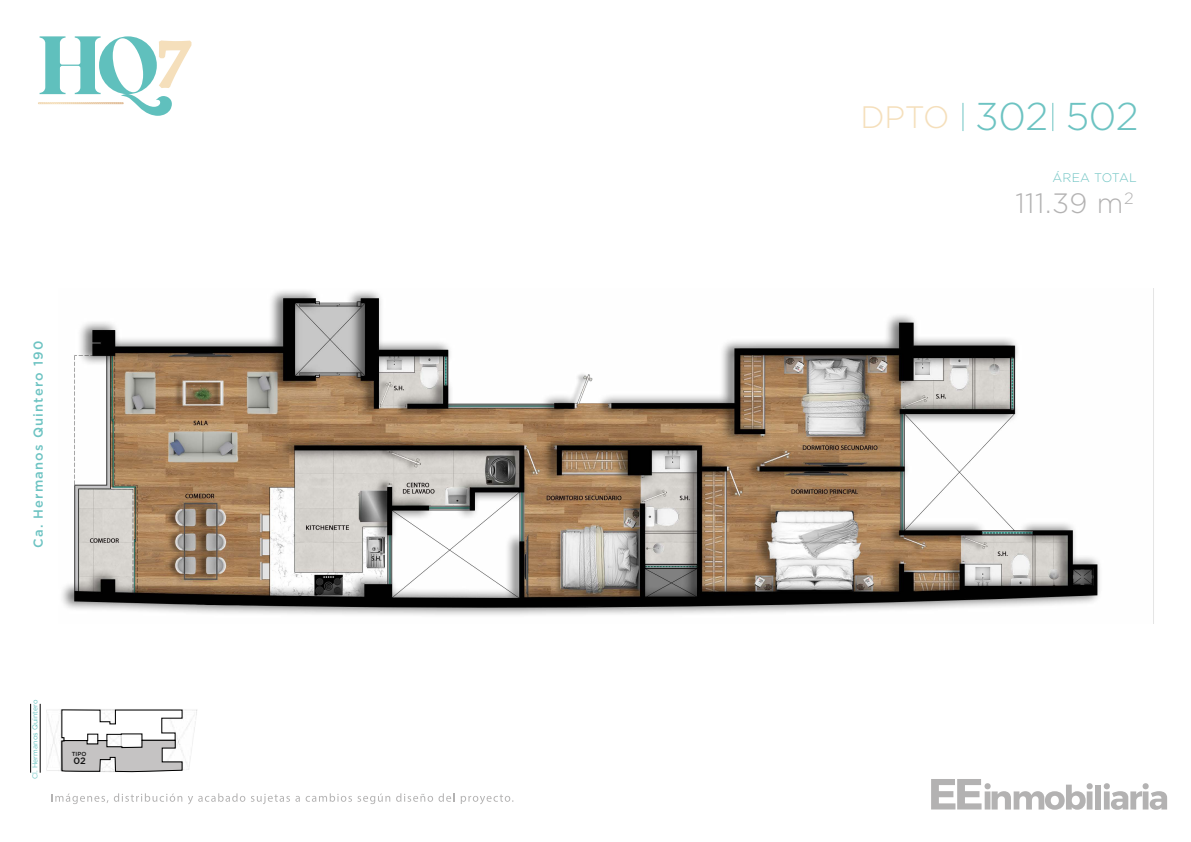
<style>
.page{position:relative;width:1191px;height:842px;background:#fff}
.page>*{position:absolute;margin:0;border:0;box-sizing:border-box;transform-origin:0 0}
.t1{font:300 38.8px "Gotham";color:#6dc3c2}
.t2{font:300 28px "Gotham";color:#b3b2b2}
.t3{font:500 13px "Gotham";letter-spacing:.09em;color:#6dc3c2}
.t4{font:300 12.4px "Gotham";letter-spacing:.02em;color:#6dc3c2}
.t5{font:500 9.3px "Gotham";color:#111}
.t6{font:7px "Gotham";letter-spacing:.005em;color:#60c0bd}
.t7{font:500 5.9px "Gotham";color:#111}
.s1{font-size:31px;color:#f5dfbb}
</style>
<div class="page">
<svg style="left:931px;top:779px;width:161px;height:31px"></svg>
<div style="left:1095px;top:785px;width:6px;height:24px;background:#b3b2b2"></div>
<svg style="left:1103px;top:783px;width:64px;height:27px"></svg>
<svg style="left:188px;top:793px;width:57px;height:11px"></svg>
<svg style="left:251px;top:794px;width:49px;height:10px"></svg>
<svg style="left:306px;top:793px;width:84px;height:11px"></svg>
<svg style="left:396px;top:793px;width:58px;height:9px"></svg>
<svg style="left:461px;top:794px;width:52px;height:10px"></svg>
<img style="left:62px;top:288px;width:1092px;height:336px">
<hr style="left:40px;top:704px;width:1px;height:69px;background:#000">
<hr style="left:30px;top:704px;width:1px;height:69px;background:#000">
<img style="left:46px;top:709px;width:151px;height:62px">
<svg style="left:51px;top:710px;width:131px;height:94px"></svg>
<svg style="left:38px;top:36px;width:153px;height:80px"></svg>
<p class="t3" style="left:30px;top:548px;width:209px;rotate:-90deg">Ca. Hermanos Quintero 190</p>
<p class="t6" style="left:31px;top:779px;width:81px;rotate:-90deg">Cl. Hermanos Quintero</p>
<p class="t7" style="left:72px;top:750px;width:16px">TIPO</p>
<p class="t5" style="left:73px;top:755px;width:14px">02</p>
<h1 class="t1" style="left:860px;top:91px;width:280px"><span class="s1">DPTO</span> 302 502</h1>
<p class="t4" style="left:1052px;top:170px;width:86px">ÁREA TOTAL</p>
<h2 class="t2" style="left:1015px;top:186px;width:120px">111.39 m<sup>2</sup></h2>
</div>
